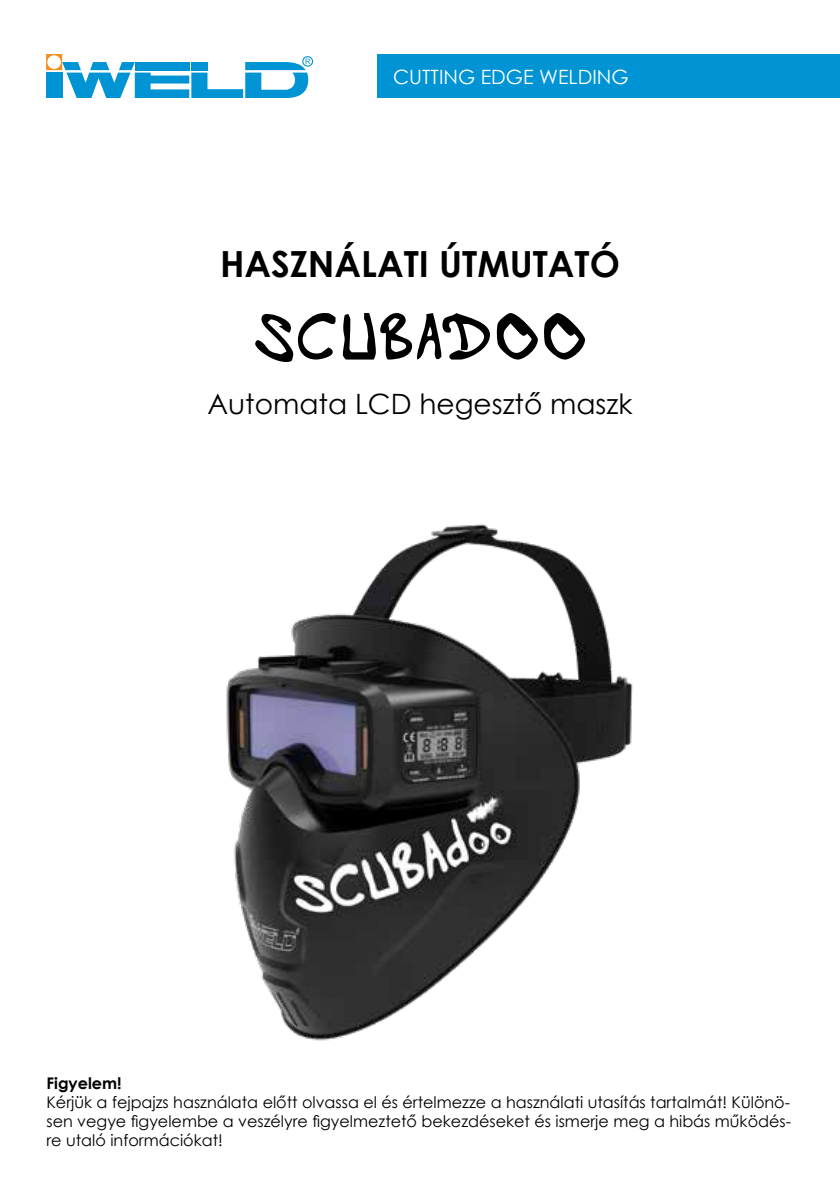
<style>
.page{position:relative;width:840px;height:1191px;background:#fff}
.page>*{position:absolute;margin:0;border:0;box-sizing:border-box;transform-origin:0 0}
.t1{font:68px "HVD Edding 780";color:#000}
.t2{font:700 36px "Century Gothic";color:#000}
.t3{font:28px "Century Gothic";color:#000}
.t4{font:19.6px "Century Gothic";color:#fff}
.t5{font:16px/19.2px "Century Gothic";color:#000;text-align:justify}
.t6{font:700 16px "Century Gothic";color:#000}
.t7{font:7.4px "Arial";color:#0094d5}
</style>
<div class="page">
<svg style="left:46px;top:54px;width:262px;height:44px"></svg>
<div style="left:377px;top:54px;width:462px;height:44px;background:#0094d5"></div>
<div style="left:302px;top:56px;width:11px;height:11px;border:1px solid #0094d5;border-radius:50%"></div>
<img style="left:226px;top:524px;width:407px;height:517px">
<p class="t7" style="left:305px;top:57px;width:7px">R</p>
<p class="t4" style="left:393px;top:63px;width:237px">CUTTING EDGE WELDING</p>
<h2 class="t2" style="left:220px;top:236px;width:401px">HASZNÁLATI ÚTMUTATÓ</h2>
<h1 class="t1" style="left:253px;top:299px;width:335px">SCUBADOO</h1>
<h3 class="t3" style="left:207px;top:384px;width:426px">Automata LCD hegesztő maszk</h3>
<p class="t6" style="left:46px;top:1070px;width:77px">Figyelem!</p>
<p class="t5" style="left:46px;top:1092px;width:745px">Kérjük a fejpajzs használata előtt olvassa el és értelmezze a használati utasítás tartalmát! Különö&shy;sen vegye figyelembe a veszélyre figyelmeztető bekezdéseket és ismerje meg a hibás működés&shy;re utaló információkat!</p>
</div>
